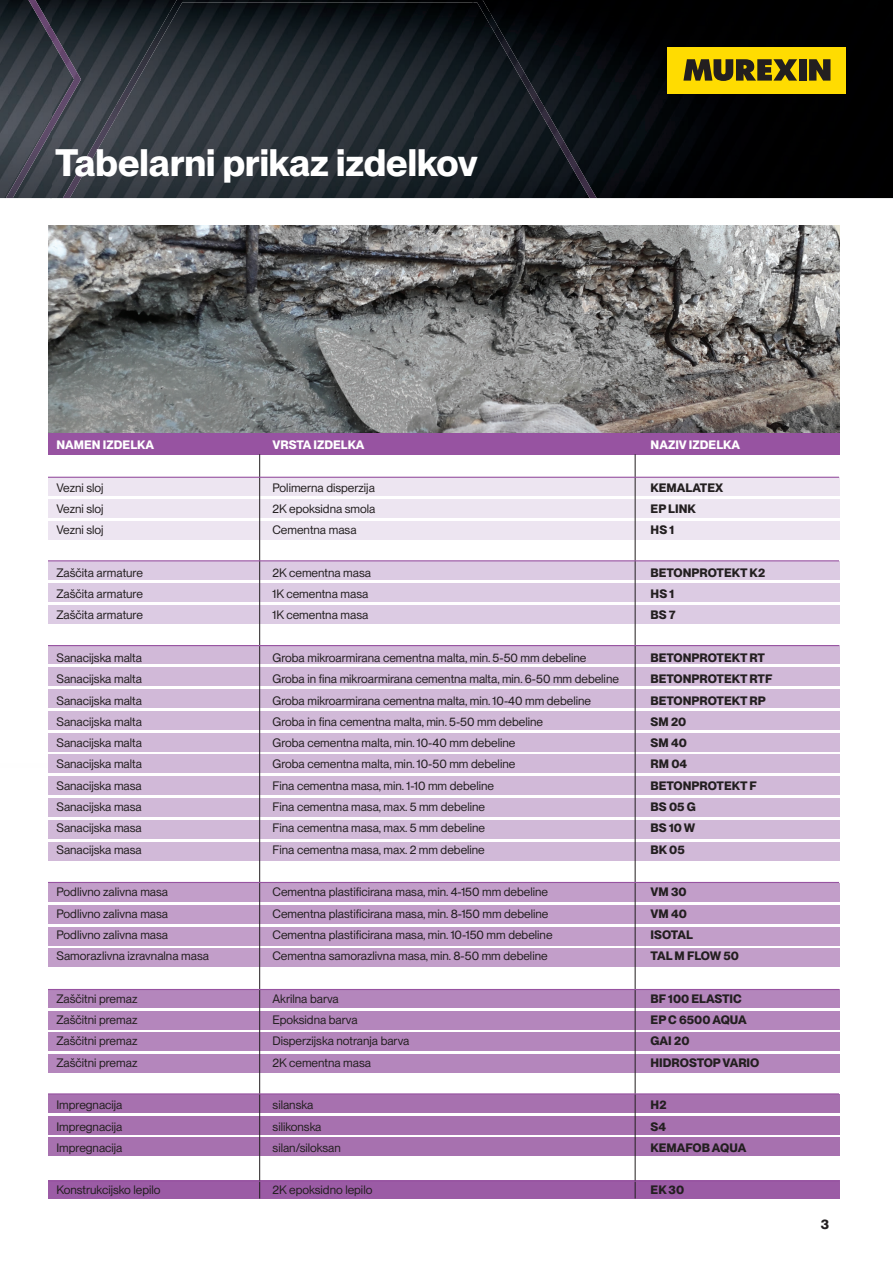
<style>
.page{position:relative;width:893px;height:1263px;background:#fff}
.page>*{position:absolute;margin:0;border:0;box-sizing:border-box;transform-origin:0 0}
.t1{font:700 37.5px "PP Neue Montreal";color:#fff}
.t2{font:700 13.5px "PP Neue Montreal";color:#231f20}
.t3{font:12px "PP Neue Montreal";color:#231f20}
.t4{font:700 12px "PP Neue Montreal";color:#231f20}
.t5{font:700 12px "PP Neue Montreal";color:#fff}
</style>
<div class="page">
<img style="left:48px;top:225px;width:791px;height:208px">
<img style="left:0;top:0;width:893px;height:198px">
<img style="left:6px;top:0;width:75px;height:198px">
<img style="left:543px;top:98px;width:53px;height:100px">
<img style="left:63px;top:98px;width:53px;height:100px">
<img style="left:490px;top:12px;width:53px;height:107px">
<img style="left:116px;top:12px;width:54px;height:107px">
<img style="left:169px;top:0;width:321px;height:26px">
<div style="left:668px;top:47px;width:178px;height:46px;background:#ffdc01"></div>
<div style="left:799px;top:59px;width:8px;height:22px;background:#231f20"></div>
<svg style="left:809px;top:59px;width:21px;height:22px"></svg>
<svg style="left:683px;top:59px;width:114px;height:22px"></svg>
<div style="left:48px;top:433px;width:791px;height:22px;background:#9753a1"></div>
<div style="left:48px;top:477px;width:791px;height:19px;background:#ede5f1"></div>
<div style="left:48px;top:561px;width:791px;height:19px;background:#dccbe3"></div>
<div style="left:48px;top:989px;width:791px;height:19px;background:#b486bc"></div>
<div style="left:48px;top:646px;width:791px;height:18px;background:#d1b9d8"></div>
<div style="left:48px;top:1094px;width:791px;height:19px;background:#a771af"></div>
<div style="left:48px;top:883px;width:791px;height:19px;background:#c29ec9"></div>
<div style="left:48px;top:1054px;width:791px;height:19px;background:#b486bc"></div>
<div style="left:48px;top:711px;width:791px;height:19px;background:#d1b9d8"></div>
<div style="left:48px;top:776px;width:791px;height:19px;background:#d1b9d8"></div>
<div style="left:48px;top:499px;width:791px;height:19px;background:#ede5f1"></div>
<div style="left:48px;top:583px;width:791px;height:19px;background:#dccbe3"></div>
<div style="left:48px;top:1011px;width:791px;height:19px;background:#b486bc"></div>
<div style="left:48px;top:667px;width:791px;height:19px;background:#d1b9d8"></div>
<div style="left:48px;top:1116px;width:791px;height:19px;background:#a771af"></div>
<div style="left:48px;top:905px;width:791px;height:19px;background:#c29ec9"></div>
<div style="left:48px;top:733px;width:791px;height:19px;background:#d1b9d8"></div>
<div style="left:48px;top:798px;width:791px;height:19px;background:#d1b9d8"></div>
<div style="left:48px;top:521px;width:791px;height:19px;background:#ede5f1"></div>
<div style="left:48px;top:605px;width:791px;height:19px;background:#dccbe3"></div>
<div style="left:48px;top:1033px;width:791px;height:18px;background:#b486bc"></div>
<div style="left:48px;top:689px;width:791px;height:19px;background:#d1b9d8"></div>
<div style="left:48px;top:1138px;width:791px;height:18px;background:#a771af"></div>
<div style="left:48px;top:927px;width:791px;height:18px;background:#c29ec9"></div>
<div style="left:48px;top:948px;width:791px;height:19px;background:#c29ec9"></div>
<div style="left:48px;top:1181px;width:791px;height:18px;background:#9b5ba5"></div>
<div style="left:48px;top:755px;width:791px;height:18px;background:#d1b9d8"></div>
<div style="left:48px;top:820px;width:791px;height:19px;background:#d1b9d8"></div>
<div style="left:48px;top:842px;width:791px;height:19px;background:#d1b9d8"></div>
<hr style="left:259px;top:454px;width:1px;height:745px;background:#231f20">
<hr style="left:635px;top:454px;width:1px;height:745px;background:#231f20">
<hr style="left:48px;top:477px;width:791px;height:1px;background:#9753a1">
<hr style="left:48px;top:560px;width:791px;height:1px;background:#9753a1">
<hr style="left:48px;top:645px;width:791px;height:1px;background:#9753a1">
<hr style="left:48px;top:882px;width:791px;height:1px;background:#9753a1">
<hr style="left:48px;top:989px;width:791px;height:1px;background:#9753a1">
<hr style="left:48px;top:1093px;width:791px;height:2px;background:#9753a1">
<hr style="left:48px;top:1181px;width:791px;height:1px;background:#9753a1">
<h1 class="t1" style="left:55px;top:149px;width:424px">Tabelarni prikaz izdelkov</h1>
<p class="t5" style="left:57px;top:440px;width:99px">NAMEN IZDELKA</p>
<p class="t5" style="left:273px;top:440px;width:93px">VRSTA IZDELKA</p>
<p class="t5" style="left:651px;top:440px;width:91px">NAZIV IZDELKA</p>
<p class="t3" style="left:57px;top:483px;width:49px">Vezni sloj</p>
<p class="t3" style="left:273px;top:483px;width:104px">Polimerna disperzija</p>
<p class="t4" style="left:651px;top:483px;width:74px">KEMALATEX</p>
<p class="t3" style="left:57px;top:504px;width:49px">Vezni sloj</p>
<p class="t3" style="left:273px;top:504px;width:104px">2K epoksidna smola</p>
<p class="t4" style="left:651px;top:504px;width:47px">EP LINK</p>
<p class="t3" style="left:57px;top:525px;width:49px">Vezni sloj</p>
<p class="t3" style="left:272px;top:525px;width:86px">Cementna masa</p>
<p class="t4" style="left:651px;top:525px;width:25px">HS 1</p>
<p class="t3" style="left:57px;top:568px;width:88px">Zaščita armature</p>
<p class="t3" style="left:272px;top:568px;width:100px">2K cementna masa</p>
<p class="t4" style="left:651px;top:568px;width:116px">BETONPROTEKT K2</p>
<p class="t3" style="left:57px;top:589px;width:88px">Zaščita armature</p>
<p class="t3" style="left:272px;top:589px;width:97px">1K cementna masa</p>
<p class="t4" style="left:651px;top:589px;width:25px">HS 1</p>
<p class="t3" style="left:57px;top:611px;width:88px">Zaščita armature</p>
<p class="t3" style="left:272px;top:611px;width:97px">1K cementna masa</p>
<p class="t4" style="left:651px;top:611px;width:26px">BS 7</p>
<p class="t3" style="left:57px;top:653px;width:87px">Sanacijska malta</p>
<p class="t3" style="left:273px;top:653px;width:315px">Groba mikroarmirana cementna malta, min. 5-50 mm debeline</p>
<p class="t4" style="left:651px;top:653px;width:116px">BETONPROTEKT RT</p>
<p class="t3" style="left:57px;top:675px;width:87px">Sanacijska malta</p>
<p class="t3" style="left:273px;top:675px;width:348px">Groba in fina mikroarmirana cementna malta, min. 6-50 mm debeline</p>
<p class="t4" style="left:651px;top:675px;width:123px">BETONPROTEKT RTF</p>
<p class="t3" style="left:57px;top:696px;width:87px">Sanacijska malta</p>
<p class="t3" style="left:273px;top:696px;width:320px">Groba mikroarmirana cementna malta, min. 10-40 mm debeline</p>
<p class="t4" style="left:651px;top:696px;width:117px">BETONPROTEKT RP</p>
<p class="t3" style="left:57px;top:717px;width:87px">Sanacijska malta</p>
<p class="t3" style="left:273px;top:717px;width:272px">Groba in fina cementna malta, min. 5-50 mm debeline</p>
<p class="t4" style="left:651px;top:717px;width:37px">SM 20</p>
<p class="t3" style="left:57px;top:738px;width:87px">Sanacijska malta</p>
<p class="t3" style="left:273px;top:738px;width:244px">Groba cementna malta, min. 10-40 mm debeline</p>
<p class="t4" style="left:651px;top:738px;width:38px">SM 40</p>
<p class="t3" style="left:57px;top:760px;width:87px">Sanacijska malta</p>
<p class="t3" style="left:273px;top:760px;width:244px">Groba cementna malta, min. 10-50 mm debeline</p>
<p class="t4" style="left:651px;top:760px;width:38px">RM 04</p>
<p class="t3" style="left:57px;top:781px;width:87px">Sanacijska masa</p>
<p class="t3" style="left:273px;top:781px;width:223px">Fina cementna masa, min. 1-10 mm debeline</p>
<p class="t4" style="left:651px;top:781px;width:108px">BETONPROTEKT F</p>
<p class="t3" style="left:57px;top:802px;width:87px">Sanacijska masa</p>
<p class="t3" style="left:273px;top:802px;width:214px">Fina cementna masa, max. 5 mm debeline</p>
<p class="t4" style="left:651px;top:802px;width:47px">BS 05 G</p>
<p class="t3" style="left:57px;top:824px;width:87px">Sanacijska masa</p>
<p class="t3" style="left:273px;top:824px;width:214px">Fina cementna masa, max. 5 mm debeline</p>
<p class="t4" style="left:651px;top:824px;width:46px">BS 10 W</p>
<p class="t3" style="left:57px;top:845px;width:87px">Sanacijska masa</p>
<p class="t3" style="left:273px;top:845px;width:214px">Fina cementna masa, max. 2 mm debeline</p>
<p class="t4" style="left:651px;top:845px;width:36px">BK 05</p>
<p class="t3" style="left:57px;top:888px;width:113px">Podlivno zalivna masa</p>
<p class="t3" style="left:273px;top:888px;width:277px">Cementna plastificirana masa, min. 4-150 mm debeline</p>
<p class="t4" style="left:651px;top:888px;width:38px">VM 30</p>
<p class="t3" style="left:57px;top:909px;width:113px">Podlivno zalivna masa</p>
<p class="t3" style="left:273px;top:909px;width:277px">Cementna plastificirana masa, min. 8-150 mm debeline</p>
<p class="t4" style="left:651px;top:909px;width:38px">VM 40</p>
<p class="t3" style="left:57px;top:930px;width:113px">Podlivno zalivna masa</p>
<p class="t3" style="left:273px;top:930px;width:281px">Cementna plastificirana masa, min. 10-150 mm debeline</p>
<p class="t4" style="left:651px;top:930px;width:44px">ISOTAL</p>
<p class="t3" style="left:57px;top:951px;width:154px">Samorazlivna izravnalna masa</p>
<p class="t3" style="left:272px;top:951px;width:277px">Cementna samorazlivna masa, min. 8-50 mm debeline</p>
<p class="t4" style="left:651px;top:951px;width:90px">TAL M FLOW 50</p>
<p class="t3" style="left:57px;top:994px;width:82px">Zaščitni premaz</p>
<p class="t3" style="left:273px;top:994px;width:68px">Akrilna barva</p>
<p class="t4" style="left:651px;top:994px;width:93px">BF 100 ELASTIC</p>
<p class="t3" style="left:57px;top:1015px;width:82px">Zaščitni premaz</p>
<p class="t3" style="left:273px;top:1015px;width:87px">Epoksidna barva</p>
<p class="t4" style="left:651px;top:1015px;width:98px">EP C 6500 AQUA</p>
<p class="t3" style="left:57px;top:1037px;width:82px">Zaščitni premaz</p>
<p class="t3" style="left:273px;top:1037px;width:138px">Disperzijska notranja barva</p>
<p class="t4" style="left:651px;top:1037px;width:40px">GAI 20</p>
<p class="t3" style="left:57px;top:1058px;width:82px">Zaščitni premaz</p>
<p class="t3" style="left:272px;top:1058px;width:100px">2K cementna masa</p>
<p class="t4" style="left:651px;top:1058px;width:110px">HIDROSTOP VARIO</p>
<p class="t3" style="left:57px;top:1101px;width:68px">Impregnacija</p>
<p class="t3" style="left:273px;top:1101px;width:42px">silanska</p>
<p class="t4" style="left:651px;top:1101px;width:17px">H2</p>
<p class="t3" style="left:57px;top:1122px;width:68px">Impregnacija</p>
<p class="t3" style="left:273px;top:1122px;width:50px">silikonska</p>
<p class="t4" style="left:651px;top:1122px;width:17px">S4</p>
<p class="t3" style="left:57px;top:1143px;width:68px">Impregnacija</p>
<p class="t3" style="left:273px;top:1143px;width:70px">silan/siloksan</p>
<p class="t4" style="left:651px;top:1143px;width:97px">KEMAFOB AQUA</p>
<p class="t3" style="left:57px;top:1186px;width:106px">Konstrukcijsko lepilo</p>
<p class="t3" style="left:273px;top:1186px;width:101px">2K epoksidno lepilo</p>
<p class="t4" style="left:651px;top:1186px;width:35px">EK 30</p>
<p class="t2" style="left:821px;top:1219px;width:10px">3</p>
</div>
